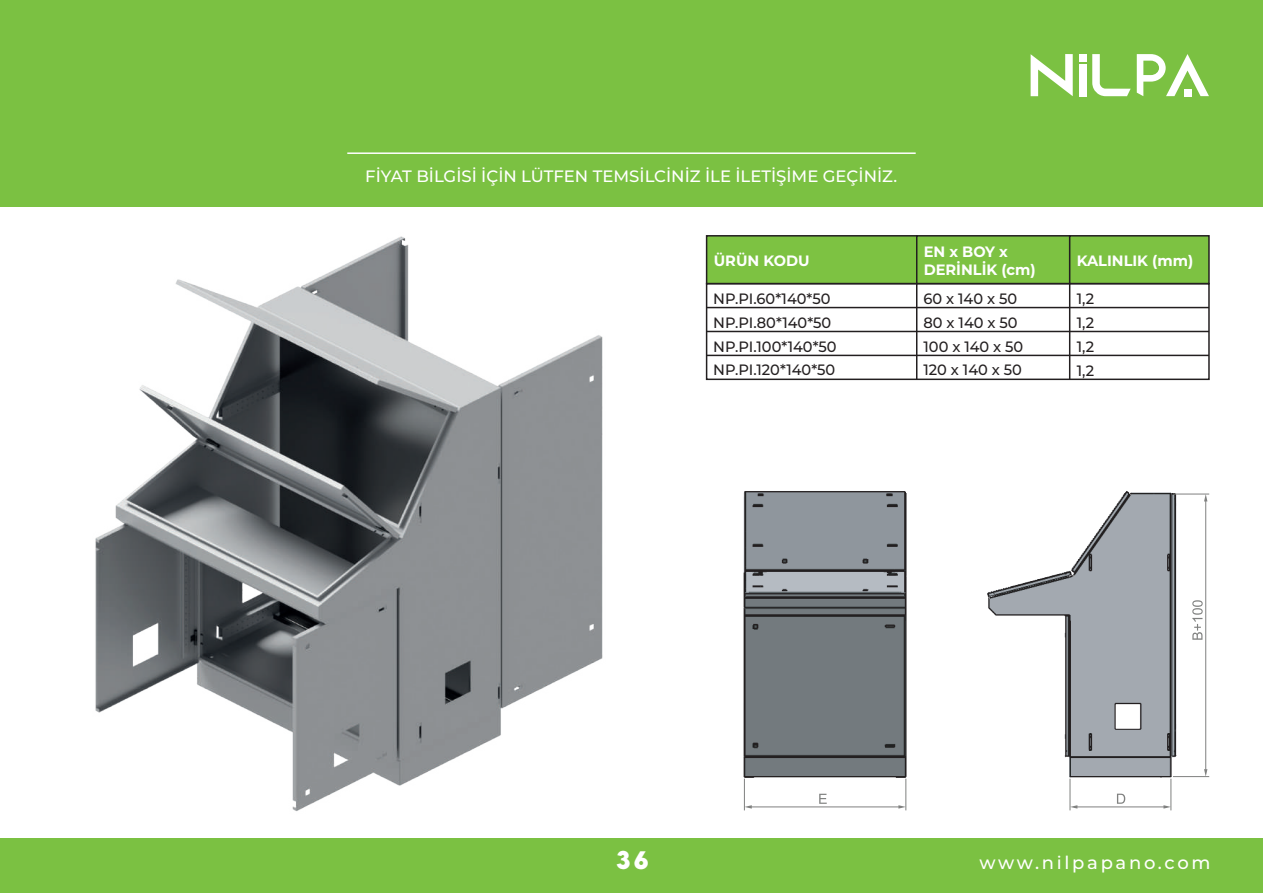
<style>
.page{position:relative;width:1263px;height:893px;background:#fff}
.page>*{position:absolute;margin:0;border:0;box-sizing:border-box;transform-origin:0 0}
.t1{font:700 22.5px "LEMONMILK";color:#fff}
.t2{font:500 18px "Montserrat";letter-spacing:.15em;color:#fff}
.t3{font:500 16.5px "Montserrat";color:#fff}
.t4{font:500 15px/24px "Montserrat";color:#231f20}
.t5{font:700 15px/18px "Montserrat";color:#fff}
</style>
<div class="page">
<div style="left:0;top:0;width:1263px;height:207px;background:#7bc142"></div>
<div style="left:0;top:839px;width:1263px;height:54px;background:#7bc142"></div>
<svg style="left:1030px;top:54px;width:43px;height:42px"></svg>
<div style="left:1079px;top:64px;width:7px;height:32px;background:#fff"></div>
<div style="left:1079px;top:54px;width:7px;height:7px;background:#fff"></div>
<svg style="left:1092px;top:54px;width:39px;height:42px"></svg>
<svg style="left:1137px;top:54px;width:72px;height:42px"></svg>
<img style="left:6px;top:236px;width:659px;height:603px">
<div style="left:706px;top:235px;width:211px;height:49px;background:#7dc242;border:2px solid #231f20"></div>
<div style="left:916px;top:235px;width:154px;height:49px;background:#7dc242;border:2px solid #231f20"></div>
<div style="left:1069px;top:235px;width:141px;height:49px;background:#7dc242;border:2px solid #231f20"></div>
<div style="left:706px;top:283px;width:504px;height:97px;border:2px solid #231f20"></div>
<hr style="left:707px;top:355px;width:502px;height:1px;background:#231f20">
<hr style="left:707px;top:331px;width:502px;height:1px;background:#231f20">
<hr style="left:707px;top:307px;width:502px;height:1px;background:#231f20">
<hr style="left:1069px;top:284px;width:1px;height:95px;background:#231f20">
<hr style="left:916px;top:284px;width:1px;height:95px;background:#231f20">
<img style="left:987px;top:491px;width:206px;height:302px">
<svg style="left:1192px;top:600px;width:11px;height:40px"></svg>
<svg style="left:1117px;top:794px;width:8px;height:10px"></svg>
<hr style="left:1077px;top:806px;width:86px;height:1px;background:#808180">
<hr style="left:1170px;top:779px;width:1px;height:31px;background:#808180">
<hr style="left:1070px;top:779px;width:1px;height:31px;background:#808180">
<hr style="left:1205px;top:501px;width:1px;height:268px;background:#808180">
<hr style="left:1173px;top:776px;width:36px;height:1px;background:#808180">
<hr style="left:1173px;top:494px;width:36px;height:1px;background:#808180">
<svg style="left:1070px;top:805px;width:7px;height:4px"></svg>
<svg style="left:1163px;top:805px;width:8px;height:4px"></svg>
<svg style="left:1204px;top:769px;width:3px;height:8px"></svg>
<svg style="left:1204px;top:494px;width:3px;height:7px"></svg>
<img style="left:743px;top:491px;width:164px;height:302px">
<svg style="left:819px;top:794px;width:8px;height:10px"></svg>
<hr style="left:752px;top:806px;width:146px;height:1px;background:#808180">
<hr style="left:744px;top:779px;width:1px;height:31px;background:#808180">
<hr style="left:905px;top:779px;width:1px;height:31px;background:#808180">
<svg style="left:745px;top:805px;width:7px;height:4px"></svg>
<svg style="left:898px;top:805px;width:8px;height:4px"></svg>
<hr style="left:347px;top:152px;width:569px;height:2px;background:#fff">
<p class="t3" style="left:365px;top:165px;width:533px">FİYAT BİLGİSİ İÇİN LÜTFEN TEMSİLCİNİZ İLE İLETİŞİME GEÇİNİZ.</p>
<p class="t5" style="left:714px;top:251px;width:97px">ÜRÜN KODU</p>
<p class="t5" style="left:924px;top:242px;width:114px">EN x BOY x<br>DERİNLİK (cm)</p>
<p class="t5" style="left:1077px;top:251px;width:118px">KALINLIK (mm)</p>
<p class="t4" style="left:713px;top:286px;width:125px">NP.PI.60*140*50<br>NP.PI.80*140*50<br>NP.PI.100*140*50<br>NP.PI.120*140*50</p>
<p class="t4" style="left:923px;top:286px;width:101px">60 x 140 x 50<br>80 x 140 x 50<br>100 x 140 x 50<br>120 x 140 x 50</p>
<p class="t4" style="left:1077px;top:286px;width:19px;text-align:justify">1,2<br>1,2<br>1,2<br>1,2</p>
<h1 class="t1" style="left:616px;top:845px;width:34px">36</h1>
<p class="t2" style="left:979px;top:850px;width:233px">www.nilpapano.com</p>
</div>
